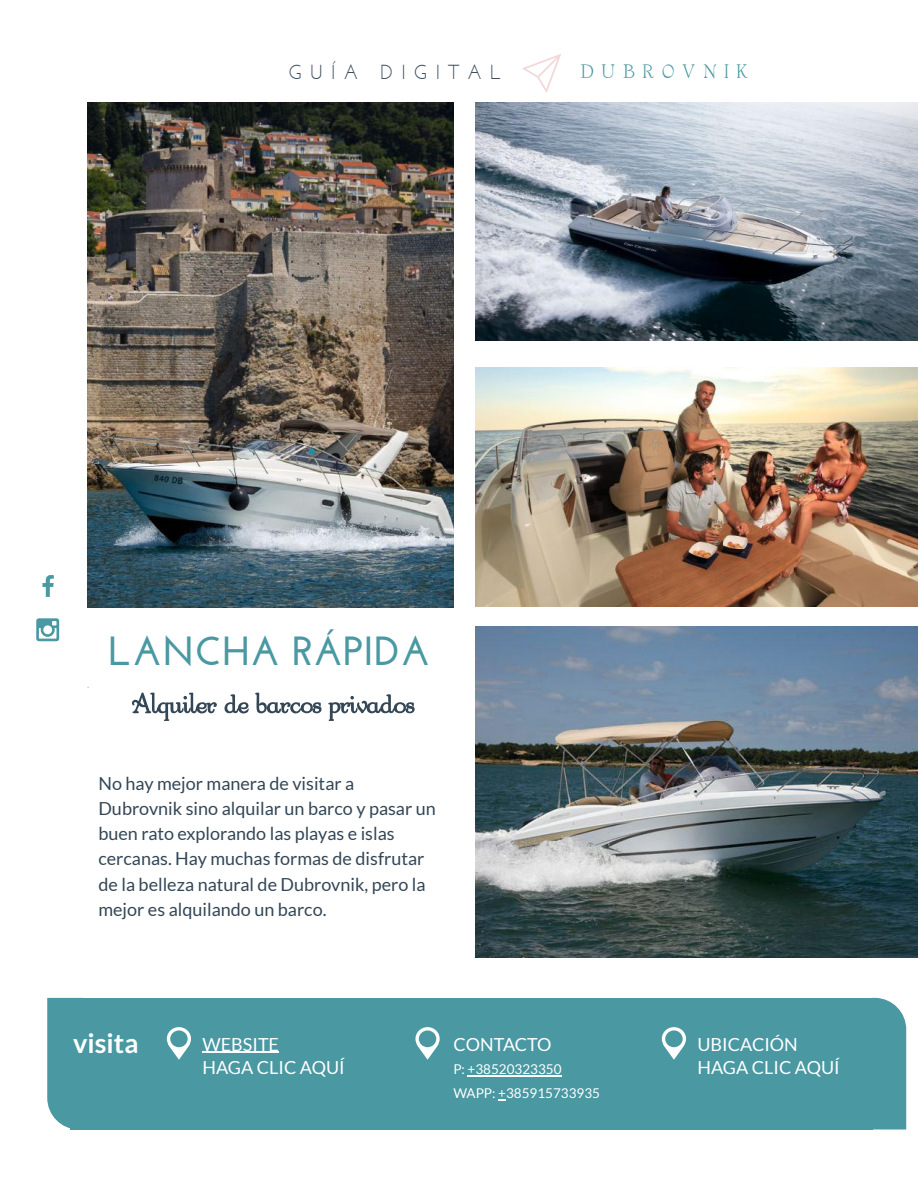
<style>
.page{position:relative;width:918px;height:1188px;background:#fff}
.page>*{position:absolute;margin:0;border:0;box-sizing:border-box;transform-origin:0 0}
.t1{font:700 40.5px "Josefin Sans";color:#4998a2}
.t2{font:700 27px "Lato";color:#fff}
.t3{font:20.25px "Josefin Sans";letter-spacing:.385em;color:#344757}
.t4{font:500 20.25px "Garton";letter-spacing:.385em;color:#4998a2}
.t5{font:18px/25.2px "Lato";color:#344757}
.t6{font:18px/23.7px "Lato";color:#fff}
.t7{font:13.5px/23.7px "Lato";color:#fff}
</style>
<div class="page">
<svg style="left:47px;top:998px;width:23px;height:131px;background:#579fa9"></svg>
<div style="left:70px;top:998px;width:802px;height:132px;background:#4998a2"></div>
<div style="left:872px;top:998px;width:34px;height:132px;background:#4998a2"></div>
<img style="left:88px;top:102px;width:366px;height:505px">
<svg style="left:132px;top:692px;width:283px;height:29px"></svg>
<img style="left:475px;top:102px;width:443px;height:239px">
<img style="left:475px;top:626px;width:443px;height:331px">
<svg style="left:167px;top:1027px;width:24px;height:33px"></svg>
<hr style="left:202px;top:1052px;width:77px;height:1px;background:#fff">
<hr style="left:468px;top:1076px;width:31px;height:1px;background:#fff">
<hr style="left:499px;top:1076px;width:63px;height:1px;background:#fff">
<svg style="left:415px;top:1027px;width:25px;height:33px"></svg>
<svg style="left:662px;top:1027px;width:24px;height:33px"></svg>
<svg style="left:42px;top:575px;width:12px;height:22px"></svg>
<svg style="left:36px;top:618px;width:23px;height:23px"></svg>
<img style="left:476px;top:368px;width:442px;height:238px">
<svg style="left:522px;top:54px;width:39px;height:39px"></svg>
<p class="t3" style="left:288px;top:61px;width:215px">GUÍA DIGITAL</p>
<p class="t4" style="left:580px;top:61px;width:169px">DUBROVNIK</p>
<h1 class="t1" style="left:108px;top:627px;width:324px">LANCHA RÁPIDA</h1>
<p class="t5" style="left:98px;top:770px;width:339px">No hay mejor manera de visitar a Dubrovnik sino alquilar un barco y pasar un buen rato explorando las playas e islas cercanas. Hay muchas formas de disfrutar de la belleza natural de Dubrovnik, pero la mejor es alquilando un barco.</p>
<h2 class="t2" style="left:73px;top:1026px;width:67px">visita</h2>
<p class="t6" style="left:202px;top:1032px;width:144px">WEBSITE<br>HAGA CLIC AQUÍ</p>
<p class="t6" style="left:453px;top:1032px;width:100px">CONTACTO</p>
<p class="t7" style="left:453px;top:1057px;width:148px">P: +38520323350<br>WAPP: +385915733935</p>
<p class="t6" style="left:698px;top:1032px;width:144px">UBICACIÓN<br>HAGA CLIC AQUÍ</p>
</div>
